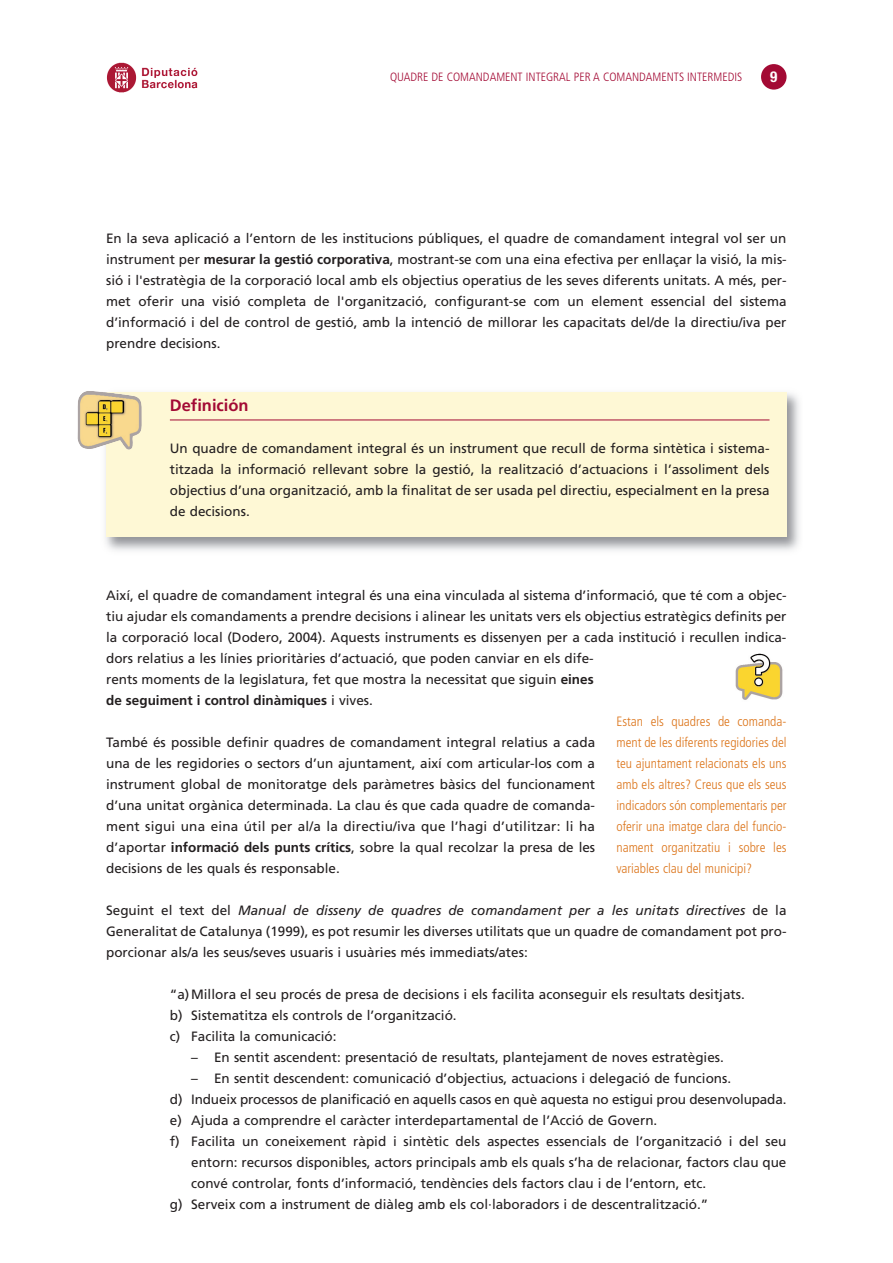
<style>
.page{position:relative;width:893px;height:1263px;background:#fff}
.page>*{position:absolute;margin:0;border:0;box-sizing:border-box;transform-origin:0 0}
.t1{font:700 16.5px "Frutiger LT Std";color:#a30a34}
.t2{font:700 condensed 15px "Helvetica Neue";color:#fff}
.t3{font:13.5px/21px "Frutiger";color:#231f20;text-align:justify}
.t4{font:300 condensed 13.5px/21px "Frutiger LT Std";color:#dc751b;text-align:justify}
.t5{font:300 condensed 12px "Frutiger";color:#a30a34}
.s1{font-weight:700}
.s2{font-style:italic}
</style>
<div class="page">
<img style="left:105px;top:392px;width:694px;height:159px">
<div style="left:106px;top:392px;width:680px;height:145px;background:#fef8d5"></div>
<img style="left:77px;top:391px;width:65px;height:60px">
<img style="left:106px;top:62px;width:92px;height:31px">
<div style="left:761px;top:64px;width:25px;height:26px;background:#a30a34;border-radius:50%"></div>
<hr style="left:170px;top:420px;width:599px;height:1px;background:#a30a34">
<img style="left:735px;top:653px;width:48px;height:47px">
<p class="t5" style="left:390px;top:72px;width:353px">QUADRE DE COMANDAMENT INTEGRAL PER A COMANDAMENTS INTERMEDIS</p>
<p class="t2" style="left:770px;top:68px;width:9px">9</p>
<p class="t3" style="left:106px;top:229px;width:682px">En la seva aplicació a l’entorn de les institucions públiques, el quadre de comandament integral vol ser un instrument per <span class="s1">mesurar la gestió corporativa</span>, mostrant-se com una eina efectiva per enllaçar la visió, la mis&shy;sió i l'estratègia de la corporació local amb els objectius operatius de les seves diferents unitats. A més, per&shy;met oferir una visió completa de l'organització, configurant-se com un element essencial del sistema d’informació i del de control de gestió, amb la intenció de millorar les capacitats del/de la directiu/iva per prendre decisions.</p>
<p class="t1" style="left:170px;top:396px;width:80px">Definición</p>
<p class="t3" style="left:170px;top:439px;width:601px">Un quadre de comandament integral és un instrument que recull de forma sintètica i sistema&shy;titzada la informació rellevant sobre la gestió, la realització d’actuacions i l’assoliment dels objectius d’una organització, amb la finalitat de ser usada pel directiu, especialment en la presa de decisions.</p>
<p class="t3" style="left:106px;top:586px;width:682px;text-align:left">Així, el quadre de comandament integral és una eina vinculada al sistema d’informació, que té com a objec&shy;tiu ajudar els comandaments a prendre decisions i alinear les unitats vers els objectius estratègics definits per la corporació local (Dodero, 2004). Aquests instruments es dissenyen per a cada institució i recullen indica&shy;dors relatius a les línies prioritàries d’actuació, que poden canviar en els dife-<br>rents moments de la legislatura, fet que mostra la necessitat que siguin <span class="s1">eines<br>de seguiment i control dinàmiques</span> i vives.</p>
<p class="t3" style="left:106px;top:733px;width:491px">També és possible definir quadres de comandament integral relatius a cada una de les regidories o sectors d’un ajuntament, així com articular-los com a instrument global de monitoratge dels paràmetres bàsics del funcionament d’una unitat orgànica determinada. La clau és que cada quadre de comanda&shy;ment sigui una eina útil per al/a la directiu/iva que l’hagi d’utilitzar: li ha d’aportar <span class="s1">informació dels punts crítics</span>, sobre la qual recolzar la presa de les decisions de les quals és responsable.</p>
<p class="t3" style="left:106px;top:901px;width:682px">Seguint el text del <span class="s2">Manual de disseny de quadres de comandament per a les unitats directives</span> de la Generalitat de Catalunya (1999), es pot resumir les diverses utilitats que un quadre de comandament pot pro&shy;porcionar als/a les seus/seves usuaris i usuàries més immediats/ates:</p>
<p class="t3" style="left:170px;top:985px;width:576px;text-align:left">“a)Millora el seu procés de presa de decisions i els facilita aconseguir els resultats desitjats. b) Sistematitza els controls de l’organització.<br>c) Facilita la comunicació:</p>
<p class="t3" style="left:191px;top:1048px;width:534px">– En sentit ascendent: presentació de resultats, plantejament de noves estratègies.</p>
<p class="t3" style="left:191px;top:1069px;width:541px">– En sentit descendent: comunicació d’objectius, actuacions i delegació de funcions.</p>
<p class="t3" style="left:170px;top:1090px;width:618px">d) Indueix processos de planificació en aquells casos en què aquesta no estigui prou desenvolupada.</p>
<p class="t3" style="left:170px;top:1111px;width:489px">e) Ajuda a comprendre el caràcter interdepartamental de l’Acció de Govern.</p>
<p class="t3" style="left:170px;top:1132px;width:618px">f) Facilita un coneixement ràpid i sintètic dels aspectes essencials de l’organització i del seu</p>
<p class="t3" style="left:191px;top:1153px;width:597px">entorn: recursos disponibles, actors principals amb els quals s’ha de relacionar, factors clau que</p>
<p class="t3" style="left:191px;top:1174px;width:517px">convé controlar, fonts d’informació, tendències dels factors clau i de l’entorn, etc.</p>
<p class="t3" style="left:170px;top:1195px;width:540px">g) Serveix com a instrument de diàleg amb els col·laboradors i de descentralització.”</p>
<p class="t4" style="left:616px;top:712px;width:172px">Estan els quadres de comanda&shy;ment de les diferents regidories del teu ajuntament relacionats els uns amb els altres? Creus que els seus indicadors són complementaris per oferir una imatge clara del funcio&shy;nament organitzatiu i sobre les variables clau del municipi?</p>
</div>
